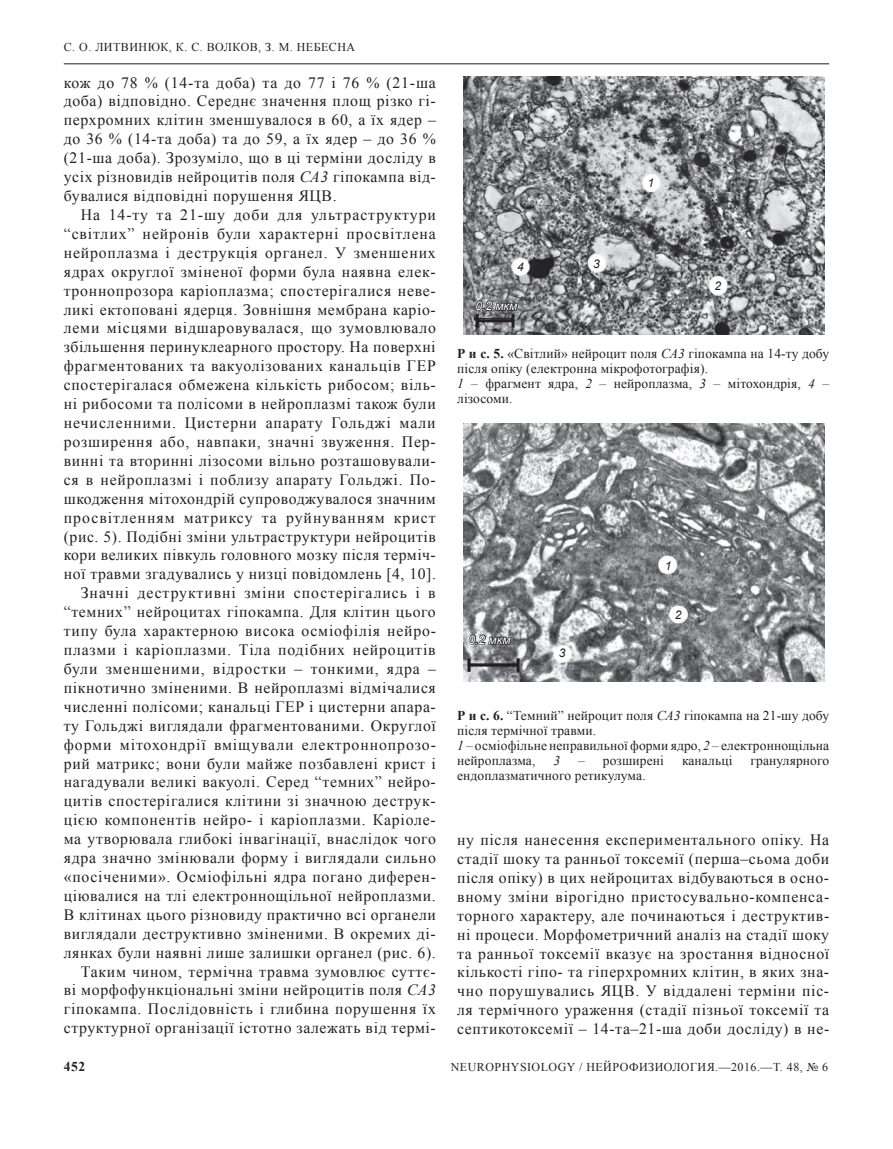
<style>
.page{position:relative;width:893px;height:1149px;background:#fff}
.page>*{position:absolute;margin:0;border:0;box-sizing:border-box;transform-origin:0 0}
.t1{font:15.75px/18.9px "Times New Roman";letter-spacing:.04em;color:#231f20;text-align:justify}
.t2{font:13.5px/15px "Times New Roman";letter-spacing:.01em;color:#231f20}
.t3{font:700 13.5px "Times New Roman";color:#231f20}
.t4{font:italic 13.5px "Times New Roman";color:#231f20}
.t5{font:12px "Times New Roman";letter-spacing:.04em;color:#231f20}
.t6{font:italic 12px "Arial";color:#fff}
.t7{font:italic 12px "Arial";color:#231f20}
.s1{font-style:italic}
.s2{font-weight:700}
</style>
<div class="page">
<hr style="left:64px;top:63px;width:765px;height:1px;background:#231f20">
<img style="left:463px;top:77px;width:362px;height:258px">
<img style="left:463px;top:423px;width:362px;height:258px">
<svg style="left:468px;top:629px;width:45px;height:18px"></svg>
<svg style="left:474px;top:295px;width:46px;height:32px"></svg>
<hr style="left:469px;top:663px;width:49px;height:3px;background:#231f20">
<svg style="left:468px;top:658px;width:3px;height:13px"></svg>
<svg style="left:517px;top:658px;width:3px;height:13px"></svg>
<p class="t5" style="left:64px;top:38px;width:293px">С. О. ЛИТВИНЮК, К. С. ВОЛКОВ, З. М. НЕБЕСНА</p>
<p class="t1" style="left:64px;top:72px;width:374px">кож до 78 % (14-та доба) та до 77 і 76 % (21-ша доба) відповідно. Середнє значення площ різко гі&shy;перхромних клітин зменшувалося в 60, а їх ядер – до 36 % (14-та доба) та до 59, а їх ядер – до 36 % (21-ша доба). Зрозуміло, що в ці терміни досліду в усіх різновидів нейроцитів поля <span class="s1">СА3</span> гіпокампа від&shy;бувалися відповідні порушення ЯЦВ.</p>
<p class="t1" style="left:64px;top:205px;width:374px;text-align:right">На 14-ту та 21-шу доби для ультраструктури “світлих” нейронів були характерні просвітлена нейроплазма і деструкція органел. У зменшених ядрах округлої зміненої форми була наявна елек&shy;троннопрозора каріоплазма; спостерігалися неве&shy;ликі ектоповані ядерця. Зовнішня мембрана каріо&shy;леми місцями відшаровувалася, що зумовлювало збільшення перинуклеарного простору. На поверхні фрагментованих та вакуолізованих канальців ГЕР спостерігалася обмежена кількість рибосом; віль&shy;ні рибосоми та полісоми в нейроплазмі також були нечисленними. Цистерни апарату Гольджі мали розширення або, навпаки, значні звуження. Пер&shy;винні та вторинні лізосоми вільно розташовували&shy;ся в нейроплазмі і поблизу апарату Гольджі. По&shy;шкодження мітохондрій супроводжувалося значним просвітленням матриксу та руйнуванням крист (рис. 5). Подібні зміни ультраструктури нейроцитів кори великих півкуль головного мозку після терміч&shy;ної травми згадувались у низці повідомлень [4, 10].<br>Значні деструктивні зміни спостерігались і в “темних” нейроцитах гіпокампа. Для клітин цього типу була характерною висока осміофілія нейро&shy;плазми і каріоплазми. Тіла подібних нейроцитів були зменшеними, відростки – тонкими, ядра – пікнотично зміненими. В нейроплазмі відмічалися численні полісоми; канальці ГЕР і цистерни апара&shy;ту Гольджі виглядали фрагментованими. Округлої форми мітохондрії вміщували електроннопрозо&shy;рий матрикс; вони були майже позбавлені крист і нагадували великі вакуолі. Серед “темних” нейро&shy;цитів спостерігалися клітини зі значною деструк&shy;цією компонентів нейро- і каріоплазми. Каріоле&shy;ма утворювала глибокі інвагінації, внаслідок чого ядра значно змінювали форму і виглядали сильно «посіченими». Осміофільні ядра погано диферен&shy;ціювалися на тлі електроннощільної нейроплазми.<br>В клітинах цього різновиду практично всі органели виглядали деструктивно зміненими. В окремих ді&shy;лянках були наявні лише залишки органел (рис. 6).<br>Таким чином, термічна травма зумовлює суттє-<br>ві морфофункціональні зміни нейроцитів поля <span class="s1">СА3 </span>гіпокампа. Послідовність і глибина порушення їх структурної організації істотно залежать від термі-</p>
<p class="t7" style="left:517px;top:259px;width:8px">4</p>
<p class="t6" style="left:475px;top:298px;width:44px">0.2 мкм</p>
<p class="t7" style="left:593px;top:256px;width:8px">3</p>
<p class="t7" style="left:647px;top:175px;width:8px">1</p>
<p class="t7" style="left:714px;top:278px;width:8px">2</p>
<p class="t2" style="left:457px;top:346px;width:374px"><span class="s2">Р и с. 5.</span> «Світлий» нейроцит поля <span class="s1">СА3</span> гіпокампа на 14-ту добу після опіку (електронна мікрофотографія).<br><span class="s1">1 –</span> фрагмент ядра, <span class="s1">2 –</span> нейроплазма, <span class="s1">3 –</span> мітохондрія, <span class="s1">4 – </span>лізосоми.</p>
<p class="t7" style="left:665px;top:557px;width:8px">1</p>
<p class="t6" style="left:469px;top:631px;width:44px">0.2 мкм</p>
<p class="t7" style="left:559px;top:645px;width:8px">3</p>
<p class="t7" style="left:675px;top:606px;width:8px">2</p>
<p class="t2" style="left:457px;top:707px;width:374px"><span class="s2">Р и с. 6.</span> “Темний” нейроцит поля <span class="s1">СА3</span> гіпокампа на 21-шу добу після термічної травми.<br><span class="s1">1 –</span> осміофільне неправильної форми ядро, <span class="s1">2 –</span> електроннощільна нейроплазма,</p>
<p class="t4" style="left:553px;top:751px;width:8px">3</p>
<p class="t2" style="left:578px;top:752px;width:87px"><span class="s1">–</span> розширені</p>
<p class="t2" style="left:682px;top:752px;width:52px">канальці</p>
<p class="t2" style="left:750px;top:752px;width:80px">гранулярного</p>
<p class="t2" style="left:457px;top:767px;width:190px">ендоплазматичного ретикулума.</p>
<p class="t1" style="left:457px;top:829px;width:374px">ну після нанесення експериментального опіку. На стадії шоку та ранньої токсемії (перша–сьома доби після опіку) в цих нейроцитах відбуваються в осно&shy;вному зміни вірогідно пристосувально-компенса&shy;торного характеру, але починаються і деструктив&shy;ні процеси. Морфометричний аналіз на стадії шоку та ранньої токсемії вказує на зростання відносної кількості гіпо- та гіперхромних клітин, в яких зна&shy;чно порушувались ЯЦВ. У віддалені терміни піс&shy;ля термічного ураження (стадії пізньої токсемії та септикотоксемії – 14-та–21-ша доби досліду) в не-</p>
<p class="t3" style="left:64px;top:1056px;width:23px">452</p>
<p class="t5" style="left:451px;top:1057px;width:379px">NEUROPHYSIOLOGY / НЕЙРОФИЗИОЛОГИЯ.—2016.—T. 48, № 6</p>
</div>
